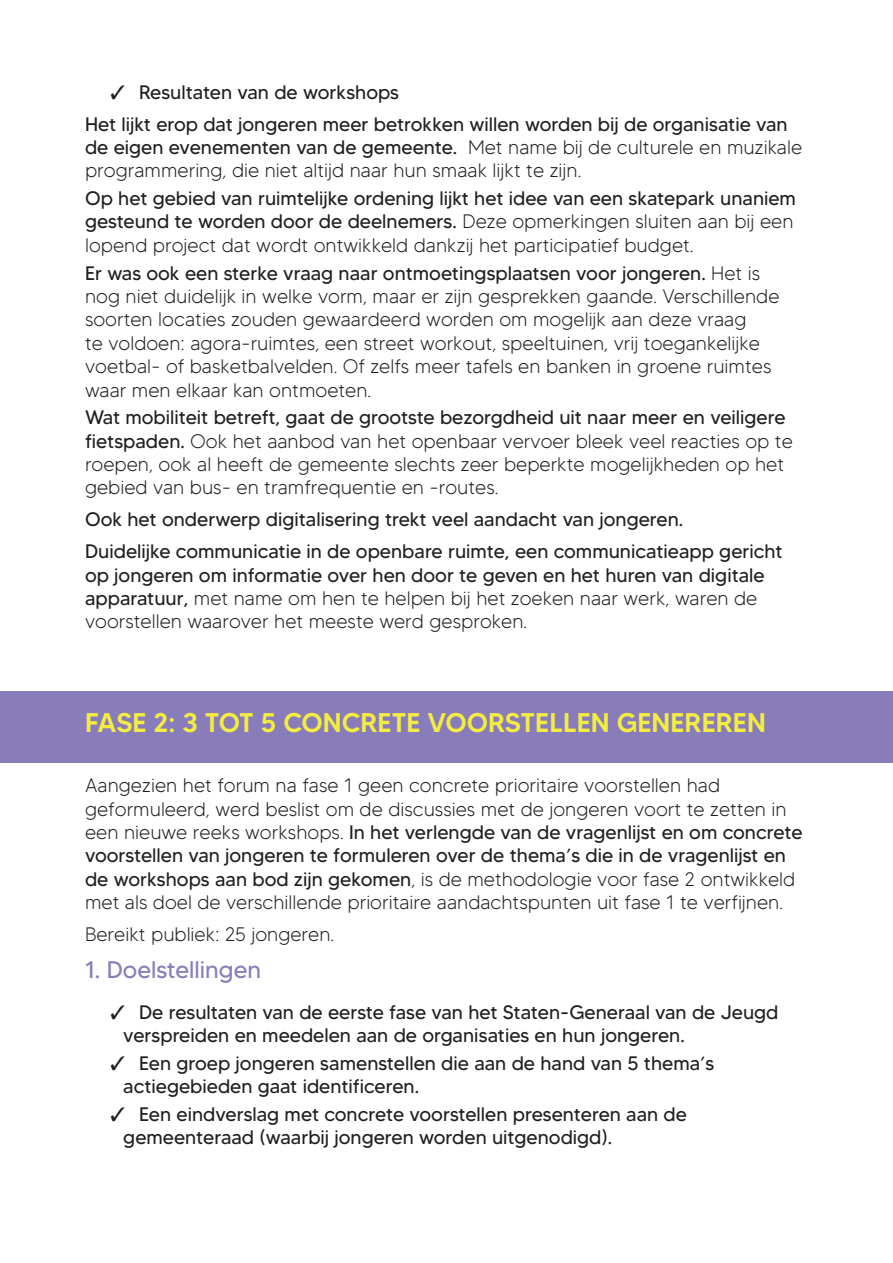
<style>
.page{position:relative;width:893px;height:1263px;background:#fff}
.page>*{position:absolute;margin:0;border:0;box-sizing:border-box;transform-origin:0 0}
.t1{font:500 27px "MADETOMMY";color:#f3ed42}
.t2{font:24px "MADETOMMY";color:#897cba}
.t3{font:300 19.5px/23.4px "MADETOMMY";color:#231f20}
.t4{font:19.5px/23.4px "MADETOMMY";color:#231f20}
.s1{font-weight:400}
.s2{font-weight:300}
</style>
<div class="page">
<div style="left:0;top:691px;width:893px;height:71px;background:#897cba"></div>
<p class="t4" style="left:85px;top:76px;width:704px;line-height:32px;text-indent:26px">✓ Resultaten van de workshops<br>Het lijkt erop dat jongeren meer betrokken willen worden bij de organisatie van</p>
<p class="t3" style="left:85px;top:135px;width:719px"><span class="s1">de eigen evenementen van de gemeente.</span> Met name bij de culturele en muzikale programmering, die niet altijd naar hun smaak lijkt te zijn.</p>
<p class="t4" style="left:85px;top:186px;width:712px">Op het gebied van ruimtelijke ordening lijkt het idee van een skatepark unaniem gesteund te worden door de deelnemers. <span class="s2">Deze opmerkingen sluiten aan bij een lopend project dat wordt ontwikkeld dankzij het participatief budget.</span></p>
<p class="t3" style="left:85px;top:261px;width:696px"><span class="s1">Er was ook een sterke vraag naar ontmoetingsplaatsen voor jongeren.</span> Het is nog niet duidelijk in welke vorm, maar er zijn gesprekken gaande. Verschillende soorten locaties zouden gewaardeerd worden om mogelijk aan deze vraag<br>te voldoen: agora-ruimtes, een street workout, speeltuinen, vrij toegankelijke voetbal- of basketbalvelden. Of zelfs meer tafels en banken in groene ruimtes waar men elkaar kan ontmoeten.</p>
<p class="t3" style="left:85px;top:405px;width:709px"><span class="s1">Wat mobiliteit betreft, gaat de grootste bezorgdheid uit naar meer en veiligere fietspaden.</span> Ook het aanbod van het openbaar vervoer bleek veel reacties op te roepen, ook al heeft de gemeente slechts zeer beperkte mogelijkheden op het gebied van bus- en tramfrequentie en -routes.</p>
<p class="t4" style="left:85px;top:503px;width:699px;line-height:32px">Ook het onderwerp digitalisering trekt veel aandacht van jongeren.<br>Duidelijke communicatie in de openbare ruimte, een communicatieapp gericht</p>
<p class="t3" style="left:85px;top:563px;width:681px"><span class="s1">op jongeren om informatie over hen door te geven en het huren van digitale apparatuur,</span> met name om hen te helpen bij het zoeken naar werk, waren de voorstellen waarover het meeste werd gesproken.</p>
<h1 class="t1" style="left:85px;top:706px;width:682px">FASE 2: 3 TOT 5 CONCRETE VOORSTELLEN GENEREREN</h1>
<p class="t3" style="left:85px;top:773px;width:719px">Aangezien het forum na fase 1 geen concrete prioritaire voorstellen had geformuleerd, werd beslist om de discussies met de jongeren voort te zetten in een nieuwe reeks workshops. <span class="s1">In het verlengde van de vragenlijst en om concrete voorstellen van jongeren te formuleren over de thema’s die in de vragenlijst en de workshops aan bod zijn gekomen</span>, is de methodologie voor fase 2 ontwikkeld met als doel de verschillende prioritaire aandachtspunten uit fase 1 te verfijnen.</p>
<p class="t3" style="left:85px;top:922px;width:251px">Bereikt publiek: 25 jongeren.</p>
<p class="t2" style="left:85px;top:955px;width:178px">1. Doelstellingen</p>
<p class="t4" style="left:123px;top:1000px;width:657px;text-indent:-13px">✓ De resultaten van de eerste fase van het Staten-Generaal van de Jeugd verspreiden en meedelen aan de organisaties en hun jongeren.</p>
<p class="t4" style="left:123px;top:1051px;width:593px;text-indent:-13px">✓ Een groep jongeren samenstellen die aan de hand van 5 thema’s actiegebieden gaat identificeren.</p>
<p class="t4" style="left:123px;top:1102px;width:565px;text-indent:-13px">✓ Een eindverslag met concrete voorstellen presenteren aan de gemeenteraad (waarbij jongeren worden uitgenodigd).</p>
</div>
